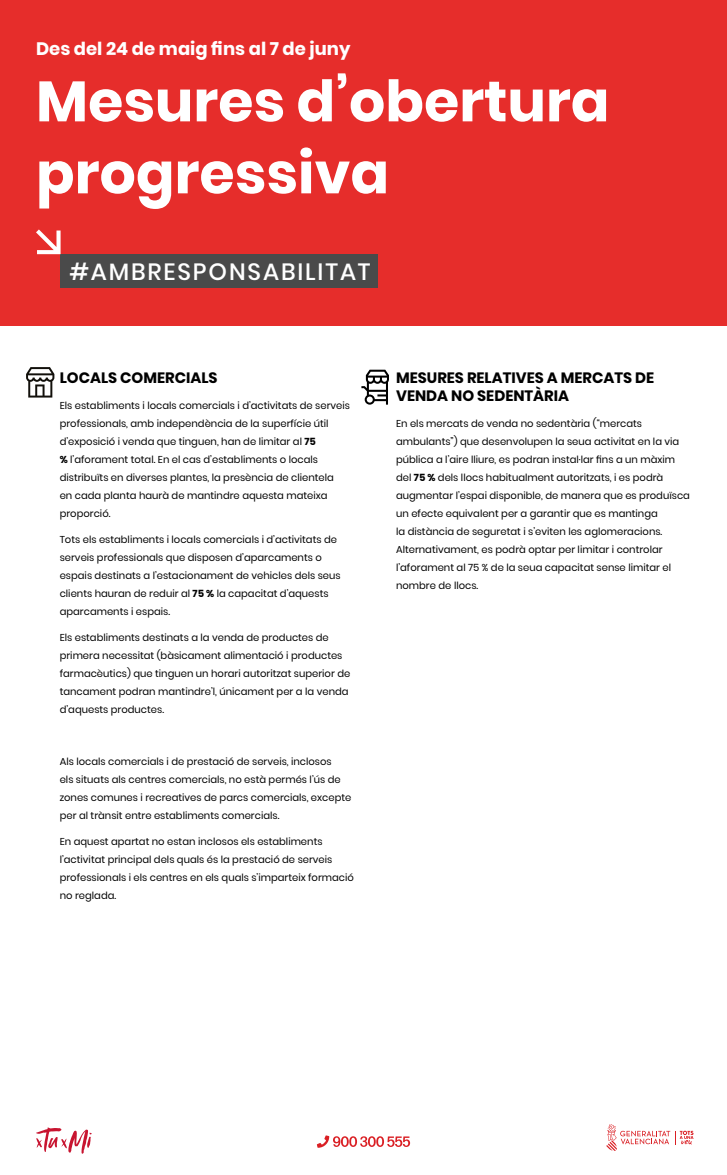
<style>
.page{position:relative;width:727px;height:1175px;background:#fff}
.page>*{position:absolute;margin:0;border:0;box-sizing:border-box;transform-origin:0 0}
.t1{font:700 57px/72px "Poppins";color:#fff}
.t2{font:500 23.5px "Poppins";letter-spacing:.08em;color:#fff}
.t3{font:700 18px "Poppins";color:#fff}
.t4{font:700 15px/18px "Poppins";color:#000}
.t5{font:10px/18px "Poppins";color:#000}
.s1{font-weight:700}
</style>
<div class="page">
<div style="left:0;top:0;width:727px;height:325px;background:#e62d2b"></div>
<svg style="left:606px;top:1124px;width:87px;height:27px"></svg>
<svg style="left:317px;top:1135px;width:93px;height:13px"></svg>
<svg style="left:36px;top:1127px;width:56px;height:27px"></svg>
<svg style="left:26px;top:367px;width:28px;height:31px"></svg>
<svg style="left:361px;top:370px;width:28px;height:35px"></svg>
<div style="left:61px;top:254px;width:317px;height:33px;background:#4a4a4a"></div>
<svg style="left:36px;top:229px;width:25px;height:25px"></svg>
<h3 class="t3" style="left:36px;top:38px;width:316px">Des del 24 de maig fins al 7 de juny</h3>
<h1 class="t1" style="left:36px;top:66px;width:575px">Mesures d’obertura progressiva</h1>
<h2 class="t2" style="left:69px;top:258px;width:303px">#AMBRESPONSABILITAT</h2>
<h3 class="t4" style="left:60px;top:369px;width:159px">LOCALS COMERCIALS</h3>
<p class="t5" style="left:60px;top:396px;width:292px">Els establiments i locals comercials i d’activitats de serveis professionals, amb independència de la superfície útil d’exposició i venda que tinguen, han de limitar al <span class="s1">75<br>%</span> l’aforament total. En el cas d’establiments o locals distribuïts en diverses plantes, la presència de clientela<br>en cada planta haurà de mantindre aquesta mateixa proporció.</p>
<p class="t5" style="left:60px;top:530px;width:282px">Tots els establiments i locals comercials i d’activitats de serveis professionals que disposen d’aparcaments o espais destinats a l’estacionament de vehicles dels seus clients hauran de reduir al <span class="s1">75 %</span> la capacitat d’aquests aparcaments i espais.</p>
<p class="t5" style="left:60px;top:628px;width:292px">Els establiments destinats a la venda de productes de primera necessitat (bàsicament alimentació i productes farmacèutics) que tinguen un horari autoritzat superior de tancament podran mantindre’l, únicament per a la venda d’aquests productes.</p>
<p class="t5" style="left:60px;top:752px;width:293px">Als locals comercials i de prestació de serveis, inclosos<br>els situats als centres comercials, no està permés l’ús de zones comunes i recreatives de parcs comercials, excepte per al trànsit entre establiments comercials.</p>
<p class="t5" style="left:60px;top:832px;width:296px">En aquest apartat no estan inclosos els establiments l’activitat principal dels quals és la prestació de serveis professionals i els centres en els quals s’imparteix formació no reglada.</p>
<h3 class="t4" style="left:396px;top:369px;width:259px">MESURES RELATIVES A MERCATS DE<br>VENDA NO SEDENTÀRIA</h3>
<p class="t5" style="left:396px;top:414px;width:295px">En els mercats de venda no sedentària (“mercats ambulants”) que desenvolupen la seua activitat en la via pública a l’aire lliure, es podran instal·lar fins a un màxim del <span class="s1">75 %</span> dels llocs habitualment autoritzats, i es podrà augmentar l’espai disponible, de manera que es produïsca un efecte equivalent per a garantir que es mantinga<br>la distància de seguretat i s’eviten les aglomeracions.<br>Alternativament, es podrà optar per limitar i controlar l’aforament al 75 % de la seua capacitat sense limitar el nombre de llocs.</p>
</div>
